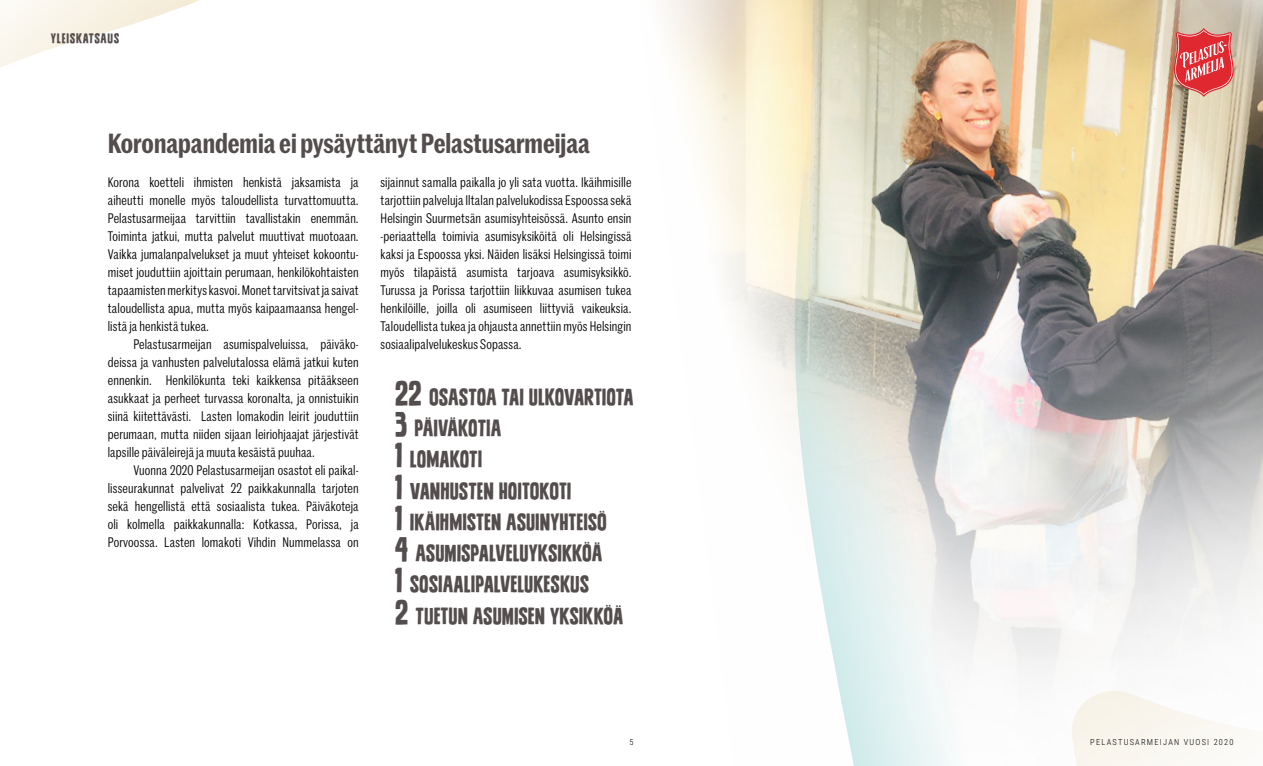
<style>
.page{position:relative;width:1263px;height:766px;background:#fff}
.page>*{position:absolute;margin:0;border:0;box-sizing:border-box;transform-origin:0 0}
.t1{font:600 27px "Marr Sans Cond";color:#544d4d}
.t2{font:25.5px/31.2px "Rather Loud";color:#544d4d}
.t3{font:15px "Rather Loud";letter-spacing:.05em;color:#544d4d}
.t4{font:13.5px/18px "Marr Sans Cond";letter-spacing:.01em;color:#000;text-align:justify}
.t5{font:300 8.4px "Roboto Condensed";letter-spacing:.15em;color:#000}
.s1{font-size:37.5px}
</style>
<div class="page">
<img style="left:663px;top:0;width:600px;height:765px">
<svg style="left:0;top:0;width:199px;height:68px"></svg>
<svg style="left:1020px;top:607px;width:243px;height:158px"></svg>
<svg style="left:1172px;top:28px;width:63px;height:69px;background:#dc6b68"></svg>
<p class="t3" style="left:51px;top:31px;width:40px">YLEISKATSAUS</p>
<h1 class="t1" style="left:108px;top:123px;width:484px">Koronapandemia ei pysäyttänyt Pelastusarmeijaa</h1>
<p class="t4" style="left:108px;top:172px;width:252px">Korona koetteli ihmisten henkistä jaksamista ja aiheutti monelle myös taloudellista turvattomuutta.<br>Pelastusarmeijaa tarvittiin tavallistakin enemmän.<br>Toiminta jatkui, mutta palvelut muuttivat muotoaan.<br>Vaikka jumalanpalvelukset ja muut yhteiset kokoontu&shy;miset jouduttiin ajoittain perumaan, henkilökohtaisten tapaamisten merkitys kasvoi. Monet tarvitsivat ja saivat taloudellista apua, mutta myös kaipaamaansa hengel&shy;listä ja henkistä tukea.</p>
<p class="t4" style="left:108px;top:334px;width:252px;text-indent:26px">Pelastusarmeijan asumispalveluissa, päiväko&shy;deissa ja vanhusten palvelutalossa elämä jatkui kuten ennenkin. Henkilökunta teki kaikkensa pitääkseen asukkaat ja perheet turvassa koronalta, ja onnistuikin siinä kiitettävästi. Lasten lomakodin leirit jouduttiin perumaan, mutta niiden sijaan leiriohjaajat järjestivät lapsille päiväleirejä ja muuta kesäistä puuhaa.</p>
<p class="t4" style="left:108px;top:460px;width:252px;text-indent:26px">Vuonna 2020 Pelastusarmeijan osastot eli paikal&shy;lisseurakunnat palvelivat 22 paikkakunnalla tarjoten sekä hengellistä että sosiaalista tukea. Päiväkoteja oli kolmella paikkakunnalla: Kotkassa, Porissa, ja Porvoossa. Lasten lomakoti Vihdin Nummelassa on</p>
<p class="t4" style="left:381px;top:172px;width:252px">sijainnut samalla paikalla jo yli sata vuotta. Ikäihmisille tarjottiin palveluja Iltalan palvelukodissa Espoossa sekä Helsingin Suurmetsän asumisyhteisössä. Asunto ensin -periaattella toimivia asumisyksiköitä oli Helsingissä kaksi ja Espoossa yksi. Näiden lisäksi Helsingissä toimi myös tilapäistä asumista tarjoava asumisyksikkö.<br>Turussa ja Porissa tarjottiin liikkuvaa asumisen tukea henkilöille, joilla oli asumiseen liittyviä vaikeuksia.<br>Taloudellista tukea ja ohjausta annettiin myös Helsingin sosiaalipalvelukeskus Sopassa.</p>
<h2 class="t2" style="left:395px;top:382px;width:55px"><span class="s1">22</span> OSASTOA</h2>
<h2 class="t2" style="left:502px;top:382px;width:115px">TAI ULKOVARTIOTA</h2>
<h2 class="t2" style="left:395px;top:413px;width:83px"><span class="s1">3</span> PÄIVÄKOTIA<br><span class="s1">1</span> LOMAKOTI<br><span class="s1">1</span> VANHUST</h2>
<h2 class="t2" style="left:395px;top:476px;width:178px;text-indent:82px">EN HOITOKOTI<br><span class="s1">1</span> IKÄIHMISTEN ASUINY</h2>
<h2 class="t2" style="left:559px;top:507px;width:49px">HTEISÖ</h2>
<h2 class="t2" style="left:395px;top:538px;width:110px"><span class="s1">4</span> ASUMISPALVELUY</h2>
<h2 class="t2" style="left:538px;top:538px;width:66px">KSIKKÖÄ</h2>
<h2 class="t2" style="left:395px;top:569px;width:25px"><span class="s1">1</span> SOSIAA</h2>
<h2 class="t2" style="left:395px;top:569px;width:230px;text-indent:69px">LIPALVELUKESKUS<br><span class="s1">2</span> TUETUN ASUMISEN YKSIKKÖÄ</h2>
<p class="t5" style="left:629px;top:735px;width:6px">5</p>
<p class="t5" style="left:1090px;top:735px;width:145px">PELASTUSARMEIJAN VUOSI 2020</p>
</div>
